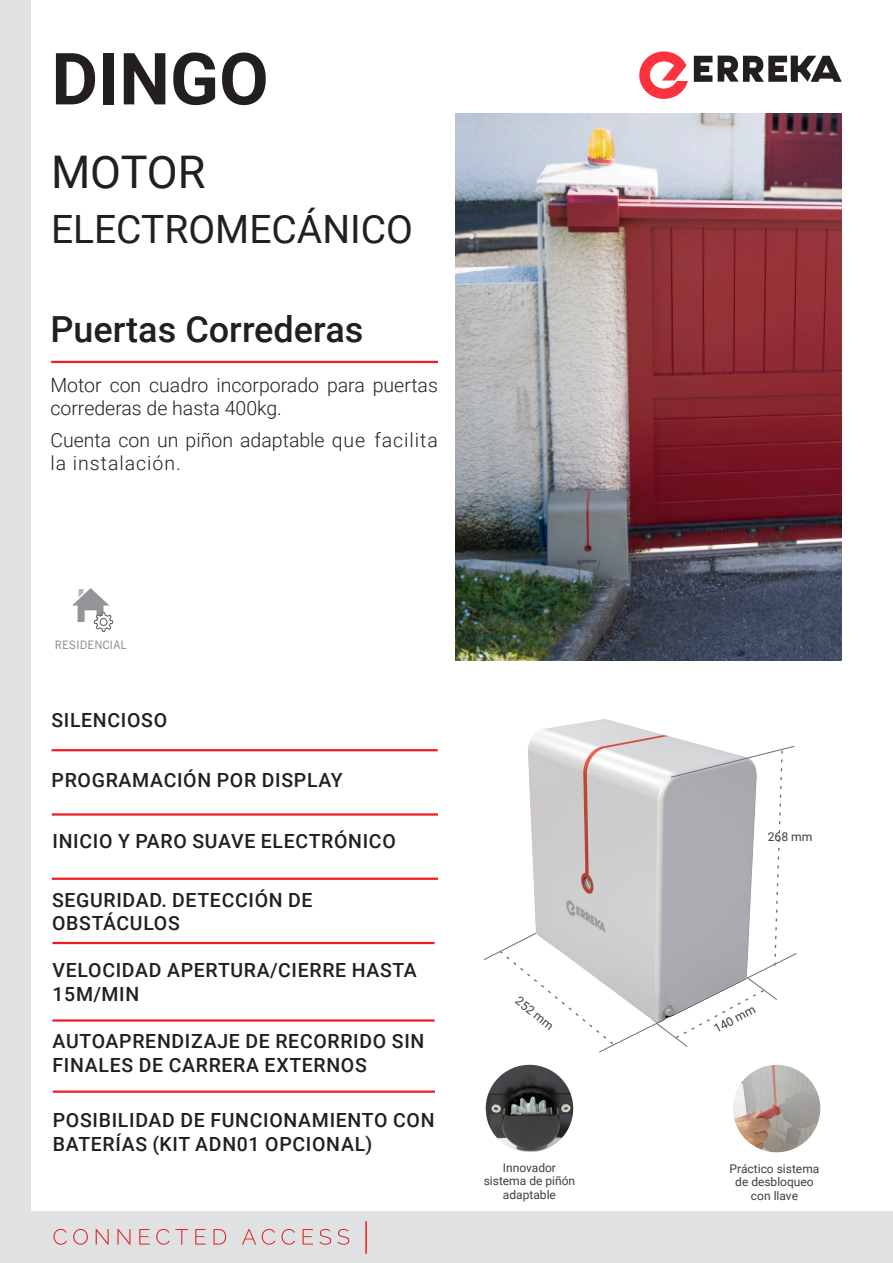
<style>
.page{position:relative;width:893px;height:1263px;background:#fff}
.page>*{position:absolute;margin:0;border:0;box-sizing:border-box;transform-origin:0 0}
.t1{font:700 72px "Roboto";color:#231f20}
.t2{font:45px "Roboto";letter-spacing:-.005em;color:#231f20}
.t3{font:39px "Roboto";color:#231f20}
.t4{font:500 36px "Roboto";color:#231f20}
.t5{font:500 19.5px/23.4px "Roboto";letter-spacing:.035em;color:#231f20}
.t6{font:300 19.5px/23.4px "Roboto";color:#231f20}
.t7{font:300 19.5px/23.4px "Roboto";letter-spacing:.025em;color:#231f20}
.MEDIDAS_motores{font:12.15px "Roboto";color:#3e3e3f}
.NOTAS_imagenes{font:12px/13.5px "Roboto";color:#3e3e3f;text-align:center}
.t8{font:11.55px "Trade Gothic";color:#808285}
</style>
<div class="page">
<div style="left:0;top:0;width:31px;height:1263px;background:#e0e1e3"></div>
<hr style="left:51px;top:361px;width:387px;height:2px;background:#ee1d23">
<div style="left:0;top:1212px;width:893px;height:51px;background:#e0e1e3"></div>
<svg style="left:53px;top:1229px;width:14px;height:16px"></svg>
<svg style="left:73px;top:1229px;width:15px;height:16px"></svg>
<svg style="left:96px;top:1229px;width:13px;height:15px"></svg>
<svg style="left:117px;top:1229px;width:13px;height:15px"></svg>
<svg style="left:139px;top:1229px;width:11px;height:15px"></svg>
<svg style="left:156px;top:1229px;width:32px;height:16px"></svg>
<svg style="left:195px;top:1229px;width:11px;height:15px"></svg>
<svg style="left:213px;top:1229px;width:13px;height:15px"></svg>
<svg style="left:242px;top:1229px;width:14px;height:15px"></svg>
<svg style="left:262px;top:1229px;width:13px;height:16px"></svg>
<svg style="left:281px;top:1229px;width:14px;height:16px"></svg>
<svg style="left:303px;top:1229px;width:10px;height:15px"></svg>
<svg style="left:319px;top:1229px;width:12px;height:16px"></svg>
<svg style="left:337px;top:1229px;width:12px;height:16px"></svg>
<hr style="left:365px;top:1221px;width:2px;height:33px;background:#ee1d23">
<svg style="left:72px;top:588px;width:42px;height:44px"></svg>
<svg style="left:639px;top:51px;width:49px;height:48px"></svg>
<svg style="left:694px;top:56px;width:148px;height:26px"></svg>
<img style="left:529px;top:719px;width:171px;height:26px">
<svg style="left:483px;top:745px;width:314px;height:308px"></svg>
<hr style="left:52px;top:878px;width:386px;height:2px;background:#ee1d23">
<hr style="left:52px;top:942px;width:383px;height:2px;background:#ee1d23">
<hr style="left:52px;top:1019px;width:383px;height:3px;background:#ee1d23">
<hr style="left:53px;top:1090px;width:382px;height:3px;background:#ee1d23">
<hr style="left:52px;top:813px;width:386px;height:3px;background:#ee1d23">
<hr style="left:52px;top:749px;width:386px;height:2px;background:#ee1d23">
<img style="left:486px;top:1065px;width:87px;height:87px;border-radius:44px">
<img style="left:733px;top:1065px;width:87px;height:87px;border-radius:43px">
<img style="left:455px;top:113px;width:387px;height:548px">
<p class="t1" style="left:51px;top:28px;width:219px">DINGO</p>
<p class="t2" style="left:51px;top:140px;width:156px">MOTOR</p>
<p class="t3" style="left:51px;top:202px;width:363px">ELECTROMECÁNICO</p>
<p class="t4" style="left:50px;top:304px;width:314px">Puertas Correderas</p>
<p class="t6" style="left:50px;top:372px;width:389px">Motor con cuadro incorporado para puertas correderas de hasta 400kg.</p>
<p class="t7" style="left:50px;top:428px;width:389px">Cuenta con un piñon adaptable que facilita la instalación.</p>
<p class="t8" style="left:55px;top:638px;width:73px">RESIDENCIAL</p>
<p class="t5" style="left:51px;top:708px;width:117px">SILENCIOSO</p>
<p class="t5" style="left:52px;top:767px;width:292px">PROGRAMACIÓN POR DISPLAY</p>
<p class="t5" style="left:53px;top:828px;width:345px">INICIO Y PARO SUAVE ELECTRÓNICO</p>
<p class="t5" style="left:52px;top:887px;width:262px">SEGURIDAD. DETECCIÓN DE<br>OBSTÁCULOS</p>
<p class="t5" style="left:53px;top:958px;width:366px">VELOCIDAD APERTURA/CIERRE HASTA<br>15M/MIN</p>
<p class="t5" style="left:53px;top:1029px;width:373px">AUTOAPRENDIZAJE DE RECORRIDO SIN<br>FINALES DE CARRERA EXTERNOS</p>
<p class="t5" style="left:53px;top:1108px;width:383px">POSIBILIDAD DE FUNCIONAMIENTO CON<br>BATERÍAS (KIT ADN01 OPCIONAL)</p>
<p class="MEDIDAS_motores" style="left:768px;top:829px;width:46px">268 mm</p>
<p class="MEDIDAS_motores" style="left:523px;top:992px;width:46px;rotate:39deg">252 mm</p>
<p class="MEDIDAS_motores" style="left:711px;top:1022px;width:46px;rotate:-28deg">140 mm</p>
<p class="NOTAS_imagenes" style="left:484px;top:1160px;width:93px">Innovador sistema de piñón adaptable</p>
<p class="NOTAS_imagenes" style="left:730px;top:1161px;width:91px">Práctico sistema de desbloqueo con llave</p>
</div>
